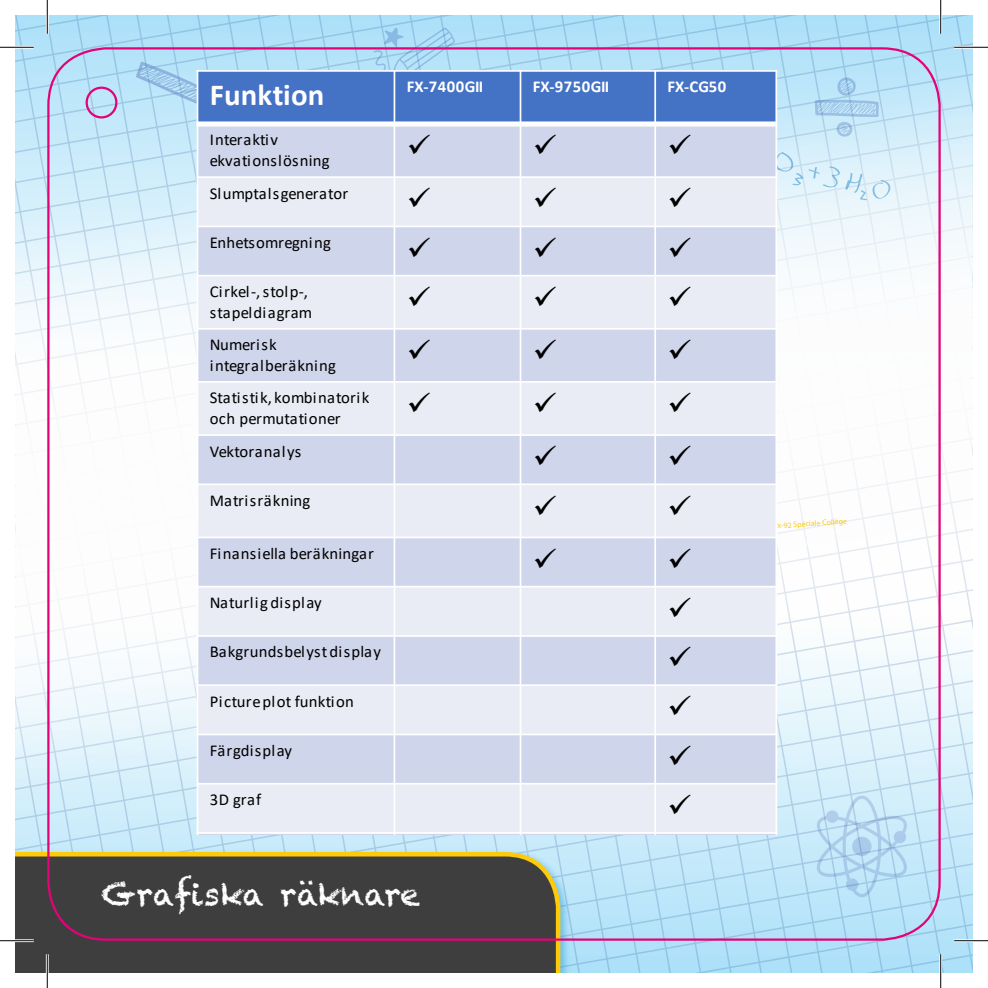
<style>
.page{position:relative;width:988px;height:988px;background:#fff}
.page>*{position:absolute;margin:0;border:0;box-sizing:border-box;transform-origin:0 0}
.t1{font:31.5px "Chalkduster";color:#fff}
.t2{font:700 30.6px "Calibri";letter-spacing:.005em;color:#fff}
.t3{font:16.65px/20.5px "Calibri";letter-spacing:.015em;color:#000}
.t4{font:700 16.65px "Calibri";letter-spacing:.02em;color:#fff}
.t5{font:16.65px "Calibri";letter-spacing:.035em;color:#000}
.t6{font:7.88px "Myriad Pro";color:#feca0a}
</style>
<div class="page">
<svg style="left:15px;top:15px;width:957px;height:38px;background:#aed3f0"></svg>
<svg style="left:15px;top:807px;width:957px;height:165px;background:#bcdff5"></svg>
<img style="left:15px;top:53px;width:957px;height:754px">
<svg style="left:373px;top:28px;width:82px;height:42px;background:#accdec"></svg>
<svg style="left:814px;top:795px;width:95px;height:102px;background:#bee0f4"></svg>
<svg style="left:852px;top:836px;width:19px;height:20px"></svg>
<svg style="left:136px;top:62px;width:69px;height:42px;background:#acd5f0"></svg>
<svg style="left:777px;top:78px;width:114px;height:122px;background:#c9e6f6"></svg>
<div style="left:15px;top:848px;width:555px;height:124px;background:#0089cf;opacity:.4"></div>
<svg style="left:15px;top:852px;width:545px;height:120px;background:#4a443f"></svg>
<svg style="left:777px;top:424px;width:121px;height:135px"></svg>
<div style="left:197px;top:71px;width:197px;height:53px;background:#4472c4"></div>
<div style="left:394px;top:71px;width:126px;height:53px;background:#4472c4"></div>
<div style="left:520px;top:71px;width:135px;height:53px;background:#4472c4"></div>
<div style="left:655px;top:71px;width:121px;height:53px;background:#4472c4"></div>
<div style="left:197px;top:124px;width:197px;height:53px;background:#cfd5ea"></div>
<div style="left:394px;top:124px;width:126px;height:53px;background:#cfd5ea"></div>
<div style="left:520px;top:124px;width:135px;height:53px;background:#cfd5ea"></div>
<div style="left:655px;top:124px;width:121px;height:53px;background:#cfd5ea"></div>
<div style="left:197px;top:177px;width:197px;height:49px;background:#e9ebf5"></div>
<div style="left:394px;top:177px;width:126px;height:49px;background:#e9ebf5"></div>
<div style="left:520px;top:177px;width:135px;height:49px;background:#e9ebf5"></div>
<div style="left:655px;top:177px;width:121px;height:49px;background:#e9ebf5"></div>
<div style="left:197px;top:226px;width:197px;height:50px;background:#cfd5ea"></div>
<div style="left:394px;top:226px;width:126px;height:50px;background:#cfd5ea"></div>
<div style="left:520px;top:226px;width:135px;height:50px;background:#cfd5ea"></div>
<div style="left:655px;top:226px;width:121px;height:50px;background:#cfd5ea"></div>
<div style="left:197px;top:276px;width:197px;height:53px;background:#e9ebf5"></div>
<div style="left:394px;top:276px;width:126px;height:53px;background:#e9ebf5"></div>
<div style="left:520px;top:276px;width:135px;height:53px;background:#e9ebf5"></div>
<div style="left:655px;top:276px;width:121px;height:53px;background:#e9ebf5"></div>
<div style="left:197px;top:329px;width:197px;height:53px;background:#cfd5ea"></div>
<div style="left:394px;top:329px;width:126px;height:53px;background:#cfd5ea"></div>
<div style="left:520px;top:329px;width:135px;height:53px;background:#cfd5ea"></div>
<div style="left:655px;top:329px;width:121px;height:53px;background:#cfd5ea"></div>
<div style="left:197px;top:382px;width:197px;height:53px;background:#e9ebf5"></div>
<div style="left:394px;top:382px;width:126px;height:53px;background:#e9ebf5"></div>
<div style="left:520px;top:382px;width:135px;height:53px;background:#e9ebf5"></div>
<div style="left:655px;top:382px;width:121px;height:53px;background:#e9ebf5"></div>
<div style="left:197px;top:435px;width:197px;height:49px;background:#cfd5ea"></div>
<div style="left:394px;top:435px;width:126px;height:49px;background:#cfd5ea"></div>
<div style="left:520px;top:435px;width:135px;height:49px;background:#cfd5ea"></div>
<div style="left:655px;top:435px;width:121px;height:49px;background:#cfd5ea"></div>
<div style="left:197px;top:484px;width:197px;height:53px;background:#e9ebf5"></div>
<div style="left:394px;top:484px;width:126px;height:53px;background:#e9ebf5"></div>
<div style="left:520px;top:484px;width:135px;height:53px;background:#e9ebf5"></div>
<div style="left:655px;top:484px;width:121px;height:53px;background:#e9ebf5"></div>
<div style="left:197px;top:537px;width:197px;height:49px;background:#cfd5ea"></div>
<div style="left:394px;top:537px;width:126px;height:49px;background:#cfd5ea"></div>
<div style="left:520px;top:537px;width:135px;height:49px;background:#cfd5ea"></div>
<div style="left:655px;top:537px;width:121px;height:49px;background:#cfd5ea"></div>
<div style="left:197px;top:586px;width:197px;height:50px;background:#e9ebf5"></div>
<div style="left:394px;top:586px;width:126px;height:50px;background:#e9ebf5"></div>
<div style="left:520px;top:586px;width:135px;height:50px;background:#e9ebf5"></div>
<div style="left:655px;top:586px;width:121px;height:50px;background:#e9ebf5"></div>
<div style="left:197px;top:636px;width:197px;height:49px;background:#cfd5ea"></div>
<div style="left:394px;top:636px;width:126px;height:49px;background:#cfd5ea"></div>
<div style="left:520px;top:636px;width:135px;height:49px;background:#cfd5ea"></div>
<div style="left:655px;top:636px;width:121px;height:49px;background:#cfd5ea"></div>
<div style="left:197px;top:685px;width:197px;height:49px;background:#e9ebf5"></div>
<div style="left:394px;top:685px;width:126px;height:49px;background:#e9ebf5"></div>
<div style="left:520px;top:685px;width:135px;height:49px;background:#e9ebf5"></div>
<div style="left:655px;top:685px;width:121px;height:49px;background:#e9ebf5"></div>
<div style="left:197px;top:734px;width:197px;height:49px;background:#cfd5ea"></div>
<div style="left:394px;top:734px;width:126px;height:49px;background:#cfd5ea"></div>
<div style="left:520px;top:734px;width:135px;height:49px;background:#cfd5ea"></div>
<div style="left:655px;top:734px;width:121px;height:49px;background:#cfd5ea"></div>
<div style="left:197px;top:783px;width:197px;height:49px;background:#e9ebf5"></div>
<div style="left:394px;top:783px;width:126px;height:49px;background:#e9ebf5"></div>
<div style="left:520px;top:783px;width:135px;height:49px;background:#e9ebf5"></div>
<div style="left:655px;top:783px;width:121px;height:49px;background:#e9ebf5"></div>
<hr style="left:197px;top:832px;width:197px;height:2px;background:#cfd5ea">
<hr style="left:394px;top:832px;width:126px;height:2px;background:#cfd5ea">
<hr style="left:520px;top:832px;width:135px;height:2px;background:#cfd5ea">
<hr style="left:655px;top:832px;width:121px;height:2px;background:#cfd5ea">
<hr style="left:393px;top:70px;width:2px;height:764px;background:#fff">
<hr style="left:519px;top:70px;width:2px;height:764px;background:#fff">
<hr style="left:654px;top:70px;width:2px;height:764px;background:#fff">
<div style="left:197px;top:121px;width:580px;height:6px;background:#fff"></div>
<hr style="left:197px;top:176px;width:580px;height:2px;background:#fff">
<hr style="left:197px;top:225px;width:580px;height:2px;background:#fff">
<hr style="left:197px;top:275px;width:580px;height:1px;background:#fff">
<hr style="left:197px;top:328px;width:580px;height:1px;background:#fff">
<hr style="left:197px;top:381px;width:580px;height:2px;background:#fff">
<hr style="left:197px;top:434px;width:580px;height:2px;background:#fff">
<hr style="left:197px;top:483px;width:580px;height:2px;background:#fff">
<hr style="left:197px;top:536px;width:580px;height:2px;background:#fff">
<hr style="left:197px;top:585px;width:580px;height:2px;background:#fff">
<hr style="left:197px;top:635px;width:580px;height:1px;background:#fff">
<hr style="left:197px;top:684px;width:580px;height:2px;background:#fff">
<hr style="left:197px;top:733px;width:580px;height:2px;background:#fff">
<hr style="left:197px;top:782px;width:580px;height:2px;background:#fff">
<hr style="left:197px;top:832px;width:580px;height:1px;background:#fff">
<hr style="left:197px;top:70px;width:1px;height:764px;background:#fff">
<hr style="left:775px;top:70px;width:2px;height:764px;background:#fff">
<hr style="left:197px;top:70px;width:580px;height:2px;background:#fff">
<div style="left:86px;top:87px;width:31px;height:31px;border:2px solid #e40278;border-radius:50%"></div>
<hr style="left:0;top:46px;width:34px;height:3px;background:#fff">
<hr style="left:954px;top:46px;width:33px;height:3px;background:#fff">
<hr style="left:0;top:939px;width:34px;height:3px;background:#fff">
<hr style="left:954px;top:939px;width:33px;height:3px;background:#fff">
<hr style="left:46px;top:0;width:3px;height:34px;background:#fff">
<hr style="left:46px;top:954px;width:3px;height:33px;background:#fff">
<hr style="left:939px;top:0;width:3px;height:34px;background:#fff">
<hr style="left:939px;top:954px;width:3px;height:33px;background:#fff">
<hr style="left:0;top:47px;width:34px;height:1px;background:#000">
<hr style="left:954px;top:47px;width:33px;height:1px;background:#000">
<hr style="left:0;top:940px;width:34px;height:1px;background:#000">
<hr style="left:954px;top:940px;width:33px;height:1px;background:#000">
<hr style="left:47px;top:0;width:1px;height:34px;background:#000">
<hr style="left:47px;top:954px;width:1px;height:33px;background:#000">
<hr style="left:940px;top:0;width:1px;height:34px;background:#000">
<hr style="left:940px;top:954px;width:1px;height:33px;background:#000">
<svg style="left:588px;top:74px;width:102px;height:80px"></svg>
<p class="t2" style="left:210px;top:73px;width:116px">Funktion</p>
<p class="t4" style="left:407px;top:75px;width:78px">FX-7400GII</p>
<p class="t4" style="left:533px;top:75px;width:78px">FX-9750GII</p>
<p class="t4" style="left:667px;top:75px;width:60px">FX-CG50</p>
<p class="t3" style="left:210px;top:129px;width:121px">Interaktiv ekvationslösning</p>
<p class="t3" style="left:210px;top:182px;width:140px">Slumptalsgenerator</p>
<p class="t3" style="left:210px;top:232px;width:123px">Enhetsomregning</p>
<p class="t3" style="left:210px;top:281px;width:104px">Cirkel-, stolp-, stapeldiagram</p>
<p class="t3" style="left:210px;top:334px;width:128px">Numerisk integralberäkning</p>
<p class="t3" style="left:210px;top:387px;width:161px">Statistik, kombinatorik och permutationer</p>
<p class="t3" style="left:210px;top:440px;width:93px">Vektoranalys</p>
<p class="t3" style="left:210px;top:489px;width:102px">Matrisräkning</p>
<p class="t3" style="left:210px;top:542px;width:166px">Finansiella beräkningar</p>
<p class="t5" style="left:210px;top:591px;width:113px">Naturlig display</p>
<p class="t3" style="left:210px;top:641px;width:172px">Bakgrundsbelyst display</p>
<p class="t3" style="left:210px;top:690px;width:145px">Picture plot funktion</p>
<p class="t3" style="left:210px;top:739px;width:84px">Färgdisplay</p>
<p class="t3" style="left:210px;top:789px;width:53px">3D graf</p>
<p class="t1" style="left:101px;top:875px;width:320px">Grafiska räknare</p>
<p class="t6" style="left:755px;top:522px;width:92px;rotate:-4deg">sur la fx-92 Spéciale Collège</p>
</div>
